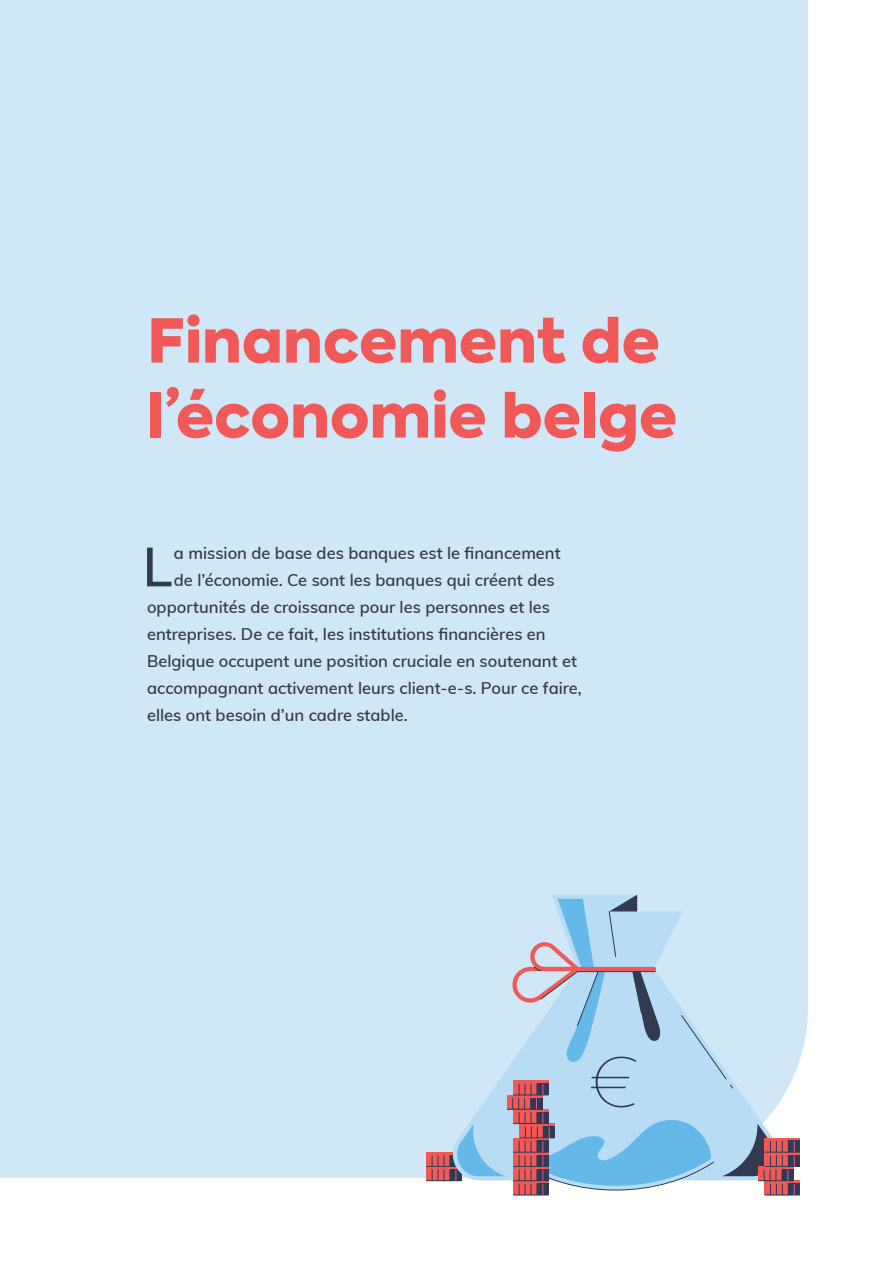
<style>
.page{position:relative;width:893px;height:1263px;background:#fff}
.page>*{position:absolute;margin:0;border:0;box-sizing:border-box;transform-origin:0 0}
.Body{font:900 60px/75px "Axiforma";color:#f05957}
.t1{font:600 54.45px "Muli";color:#313a50}
.t2{font:600 16.5px "Muli";color:#313a50}
</style>
<div class="page">
<div style="left:0;top:0;width:808px;height:1178px;background:#d0e7f7"></div>
<svg style="left:426px;top:1166px;width:6px;height:15px"></svg>
<hr style="left:427px;top:1180px;width:34px;height:1px;background:#313a50">
<svg style="left:426px;top:1152px;width:6px;height:14px"></svg>
<hr style="left:427px;top:1166px;width:34px;height:1px;background:#313a50">
<svg style="left:445px;top:969px;width:67px;height:213px;background:#cce5f6"></svg>
<svg style="left:432px;top:1124px;width:73px;height:57px;background:#a7bdd6"></svg>
<div style="left:764px;top:1181px;width:36px;height:14px;background:#f05957"></div>
<div style="left:788px;top:1183px;width:12px;height:12px;background:#313a50"></div>
<div style="left:764px;top:1152px;width:36px;height:14px;background:#f05957"></div>
<hr style="left:765px;top:1166px;width:35px;height:1px;background:#313a50">
<div style="left:788px;top:1155px;width:12px;height:11px;background:#313a50"></div>
<svg style="left:795px;top:1138px;width:5px;height:3px"></svg>
<hr style="left:765px;top:1152px;width:35px;height:1px;background:#313a50">
<div style="left:788px;top:1141px;width:12px;height:11px;background:#313a50"></div>
<div style="left:507px;top:1095px;width:35px;height:14px;background:#f05957"></div>
<hr style="left:507px;top:1109px;width:35px;height:1px;background:#313a50">
<svg style="left:512px;top:895px;width:283px;height:300px;background:#b5cce1"></svg>
<p class="Body" style="left:147px;top:304px;width:532px">Financement de l’économie belge</p>
<p class="t1" style="left:143px;top:527px;width:32px">L</p>
<p class="t2" style="left:174px;top:541px;width:388px">a mission de base des banques est le financement</p>
<p class="t2" style="left:174px;top:568px;width:382px">de l’économie. Ce sont les banques qui créent des</p>
<p class="t2" style="left:147px;top:595px;width:405px">opportunités de croissance pour les personnes et les</p>
<p class="t2" style="left:147px;top:622px;width:400px">entreprises. De ce fait, les institutions financières en</p>
<p class="t2" style="left:147px;top:649px;width:431px">Belgique occupent une position cruciale en soutenant et</p>
<p class="t2" style="left:147px;top:676px;width:436px">accompagnant activement leurs client-e-s. Pour ce faire,</p>
<p class="t2" style="left:147px;top:703px;width:262px">elles ont besoin d’un cadre stable.</p>
</div>
